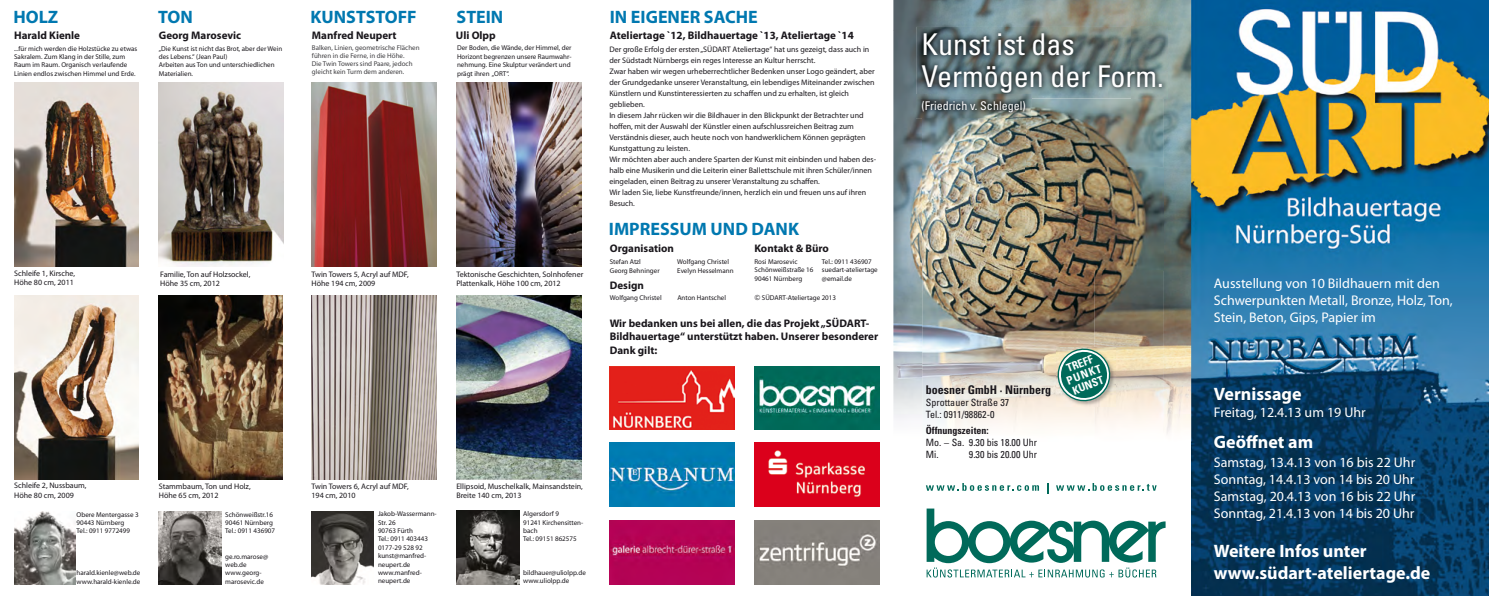
<style>
.page{position:relative;width:1489px;height:596px;background:#fff}
.page>*{position:absolute;margin:0;border:0;box-sizing:border-box;transform-origin:0 0}
.t1{font:condensed 30px/32px "Univers LT Std";color:#fff}
.t2{font:700 18px/21.6px "Myriad Pro";color:#fff}
.t3{font:700 18px "Myriad Pro";color:#0078b0}
.t4{font:14px/16.8px "Myriad Pro";color:#fff}
.t5{font:condensed 12px "Univers LT Std";color:#fff}
.t6{font:700 condensed 12px "Univers LT Std";color:#1a171c}
.t7{font:700 condensed 11.2px/11.4px "Univers LT Std";color:#fff;text-align:center}
.t8{font:700 11px/13.2px "Myriad Pro";color:#1a171c}
.t9{font:condensed 10px/12px "Univers LT Std";color:#1a171c}
.t10{font:700 condensed 10px "Univers LT Std";color:#1a171c}
.t11{font:8px/11px "Myriad Pro";color:#1a171c}
.t12{font:7px/8.4px "Myriad Pro";color:#1a171c}
.t13{font:7px/8px "Myriad Pro";color:#3e3d40}
.s1{font-family:"Elementary SF"}
</style>
<div class="page">
<img style="left:1191px;top:0;width:297px;height:595px">
<img style="left:312px;top:82px;width:125px;height:184px">
<img style="left:159px;top:82px;width:124px;height:184px">
<img style="left:159px;top:295px;width:123px;height:184px">
<img style="left:159px;top:511px;width:62px;height:73px">
<img style="left:312px;top:295px;width:125px;height:184px">
<img style="left:312px;top:511px;width:62px;height:73px">
<img style="left:14px;top:511px;width:61px;height:73px">
<img style="left:14px;top:295px;width:125px;height:184px">
<img style="left:14px;top:82px;width:125px;height:184px">
<img style="left:456px;top:295px;width:126px;height:184px">
<img style="left:456px;top:510px;width:63px;height:74px">
<img style="left:456px;top:82px;width:126px;height:184px">
<img style="left:609px;top:366px;width:125px;height:63px">
<img style="left:754px;top:366px;width:125px;height:63px">
<img style="left:610px;top:442px;width:124px;height:63px">
<img style="left:754px;top:442px;width:125px;height:63px">
<img style="left:609px;top:520px;width:125px;height:63px">
<img style="left:754px;top:520px;width:125px;height:64px">
<img style="left:893px;top:0;width:298px;height:30px">
<img style="left:893px;top:30px;width:29px;height:390px">
<img style="left:1163px;top:30px;width:28px;height:404px">
<img style="left:1025px;top:98px;width:138px;height:172px">
<img style="left:922px;top:118px;width:103px;height:152px">
<img style="left:922px;top:270px;width:241px;height:161px">
<img style="left:916px;top:27px;width:251px;height:71px">
<img style="left:916px;top:98px;width:114px;height:20px">
<img style="left:916px;top:95px;width:114px;height:3px">
<svg style="left:926px;top:508px;width:239px;height:69px"></svg>
<svg style="left:926px;top:483px;width:112px;height:7px"></svg>
<svg style="left:1056px;top:483px;width:100px;height:7px"></svg>
<img style="left:1056px;top:347px;width:59px;height:59px">
<svg style="left:1054px;top:345px;width:58px;height:59px;background:#679c8a"></svg>
<h2 class="t3" style="left:13px;top:5px;width:46px">HOLZ</h2>
<h2 class="t3" style="left:158px;top:5px;width:36px">TON</h2>
<h3 class="t8" style="left:14px;top:29px;width:67px">Harald Kienle</h3>
<h3 class="t8" style="left:159px;top:29px;width:84px">Georg Marosevic</h3>
<p class="t12" style="left:159px;top:44px;width:125px">„Die Kunst ist nicht das Brot, aber der Wein des Lebens.“ (Jean Paul)<br>Arbeiten aus Ton und unterschiedlichen<br>Materialien.</p>
<p class="t12" style="left:14px;top:44px;width:125px">...für mich werden die Holzstücke zu etwas Sakralem. Zum Klang in der Stille, zum Raum im Raum. Organisch verlaufende Linien endlos zwischen Himmel und Erde.</p>
<h2 class="t3" style="left:310px;top:5px;width:108px">KUNSTSTOFF</h2>
<h2 class="t3" style="left:456px;top:5px;width:48px">STEIN</h2>
<h2 class="t3" style="left:609px;top:5px;width:149px">IN EIGENER SACHE</h2>
<h3 class="t8" style="left:312px;top:29px;width:86px">Manfred Neupert</h3>
<h3 class="t8" style="left:456px;top:29px;width:41px">Uli Olpp</h3>
<h3 class="t8" style="left:610px;top:29px;width:245px">Ateliertage `12, Bildhauertage `13, Ateliertage `14</h3>
<p class="t12" style="left:457px;top:44px;width:116px">Der Boden, die Wände, der Himmel, der<br>Horizont begrenzen unsere Raumwahr&shy;nehmung. Eine Skulptur verändert und prägt ihren „ORT“.</p>
<p class="t13" style="left:312px;top:44px;width:109px">Balken, Linien, geometrische Flächen führen in die Ferne, in die Höhe.<br>Die Twin Towers sind Paare, jedoch gleicht kein Turm dem anderen.</p>
<p class="t11" style="left:609px;top:44px;width:268px">Der große Erfolg der ersten „SÜDART Ateliertage“ hat uns gezeigt, dass auch in der Südstadt Nürnbergs ein reges Interesse an Kultur herrscht.<br>Zwar haben wir wegen urheberrechtlicher Bedenken unser Logo geändert, aber der Grundgedanke unserer Veranstaltung, ein lebendiges Miteinander zwischen Künstlern und Kunstinteressierten zu schaffen und zu erhalten, ist gleich geblieben.<br>In diesem Jahr rücken wir die Bildhauer in den Blickpunkt der Betrachter und hoffen, mit der Auswahl der Künstler einen aufschlussreichen Beitrag zum Verständnis dieser, auch heute noch von handwerklichem Können geprägten Kunstgattung zu leisten.<br>Wir möchten aber auch andere Sparten der Kunst mit einbinden und haben des&shy;halb eine Musikerin und die Leiterin einer Ballettschule mit ihren Schüler/innen eingeladen, einen Beitrag zu unserer Veranstaltung zu schaffen.<br>Wir laden Sie, liebe Kunstfreunde/innen, herzlich ein und freuen uns auf ihren Besuch.</p>
<h2 class="t3" style="left:609px;top:217px;width:192px">IMPRESSUM UND DANK</h2>
<p class="t11" style="left:14px;top:268px;width:62px;line-height:9.6px">Schleife 1, Kirsche,<br>Höhe 80 cm, 2011</p>
<p class="t11" style="left:311px;top:269px;width:99px;line-height:9.6px">Twin Towers 5, Acryl auf MDF,<br>Höhe 194 cm, 2009</p>
<p class="t11" style="left:456px;top:269px;width:128px;line-height:9.6px">Tektonische Geschichten, Solnhofener<br>Plattenkalk, Höhe 100 cm, 2012</p>
<p class="t11" style="left:160px;top:269px;width:92px;line-height:9.6px">Familie, Ton auf Holzsockel,<br>Höhe 35 cm, 2012</p>
<h3 class="t8" style="left:610px;top:241px;width:66px">Organisation</h3>
<h3 class="t8" style="left:754px;top:241px;width:76px">Kontakt &amp; Büro</h3>
<h3 class="t8" style="left:610px;top:278px;width:36px">Design</h3>
<h3 class="t8" style="left:609px;top:316px;width:270px">Wir bedanken uns bei allen, die das Projekt „SÜDART-<br>Bildhauertage“ unterstützt haben. Unserer besonderer<br>Dank gilt:</h3>
<p class="t12" style="left:609px;top:257px;width:51px">Stefan Atzl<br>Georg Behninger</p>
<p class="t12" style="left:677px;top:257px;width:58px">Wolfgang Christel<br>Evelyn Hesselmann</p>
<p class="t12" style="left:754px;top:257px;width:60px">Rosi Marosevic<br>Schönweißstraße 16<br>90461 Nürnberg</p>
<p class="t12" style="left:821px;top:257px;width:57px">Tel.: 0911 436907 suedart-ateliertage @email.de</p>
<p class="t12" style="left:610px;top:293px;width:53px">Wolfgang Christel</p>
<p class="t12" style="left:677px;top:293px;width:50px">Anton Hantschel</p>
<p class="t12" style="left:754px;top:293px;width:83px"><span class="s1">©</span> SÜDART-Ateliertage 2013</p>
<p class="t11" style="left:14px;top:480px;width:74px;line-height:9.6px">Schleife 2, Nussbaum,<br>Höhe 80 cm, 2009</p>
<p class="t11" style="left:311px;top:481px;width:99px;line-height:9.6px">Twin Towers 6, Acryl auf MDF,<br>194 cm, 2010</p>
<p class="t11" style="left:456px;top:481px;width:128px;line-height:9.6px">Ellipsoid, Muschelkalk, Mainsandstein,<br>Breite 140 cm, 2013</p>
<p class="t12" style="left:225px;top:509px;width:51px">Schönweißstr.16<br>90461 Nürnberg<br>Tel.: 0911 436907</p>
<p class="t12" style="left:225px;top:551px;width:44px">ge.ro.marose@ web.de www.georg&shy;marosevic.de</p>
<p class="t11" style="left:159px;top:481px;width:93px;line-height:9.6px">Stammbaum, Ton und Holz,<br>Höhe 65 cm, 2012</p>
<p class="t12" style="left:378px;top:509px;width:60px">Jakob-Wassermann-<br>Str. 26<br>90763 Fürth<br>Tel.: 0911 403443<br>0177-29 528 92 kunst@manfred&shy;neupert.de www.manfred&shy;neupert.de</p>
<p class="t12" style="left:523px;top:509px;width:62px">Algersdorf 9<br>91241 Kirchensitten&shy;bach<br>Tel.: 09151 862575</p>
<p class="t12" style="left:77px;top:509px;width:63px">Obere Mentergasse 3<br>90443 Nürnberg<br>Tel.: 0911 9772499</p>
<p class="t12" style="left:77px;top:568px;width:65px">harald.kienle@web.de www.harald-kienle.de</p>
<p class="t12" style="left:523px;top:568px;width:64px">bildhauer@uliolpp.de www.uliolpp.de</p>
<h1 class="t1" style="left:921px;top:27px;width:244px">Kunst ist das<br>Vermögen der Form.</h1>
<h3 class="t5" style="left:921px;top:98px;width:106px">(Friedrich v. Schlegel)</h3>
<h3 class="t7" style="left:1060px;top:364px;width:38px;rotate:-21deg">TREFF<br>PUNKT</h3>
<h3 class="t6" style="left:925px;top:382px;width:127px">boesner GmbH · Nürnberg</h3>
<h3 class="t7" style="left:1070px;top:385px;width:34px;rotate:-21deg">KUNST</h3>
<p class="t9" style="left:925px;top:396px;width:85px">Sprottauer Straße 37<br>Tel.: 0911/98862-0</p>
<p class="t10" style="left:925px;top:424px;width:64px">Öffnungszeiten:</p>
<p class="t9" style="left:925px;top:436px;width:113px">Mo. – Sa. 9.30 bis 18.00 Uhr<br>Mi.</p>
<p class="t9" style="left:968px;top:448px;width:70px">9.30 bis 20.00 Uhr</p>
<h3 class="t4" style="left:1213px;top:274px;width:240px">Ausstellung von 10 Bildhauern mit den<br>Schwerpunkten Metall, Bronze, Holz, Ton,<br>Stein, Beton, Gips, Papier im</h3>
<h2 class="t2" style="left:1213px;top:382px;width:89px">Vernissage</h2>
<h2 class="t2" style="left:1213px;top:430px;width:101px">Geöffnet am</h2>
<h3 class="t4" style="left:1213px;top:403px;width:153px">Freitag, 12.4.13 um 19 Uhr</h3>
<h3 class="t4" style="left:1213px;top:453px;width:203px;text-align:justify">Samstag, 13.4.13 von 16 bis 22 Uhr Sonntag, 14.4.13 von 14 bis 20 Uhr Samstag, 20.4.13 von 16 bis 22 Uhr Sonntag, 21.4.13 von 14 bis 20 Uhr</h3>
<h2 class="t2" style="left:1213px;top:539px;width:218px">Weitere Infos unter www.südart-ateliertage.de</h2>
</div>
